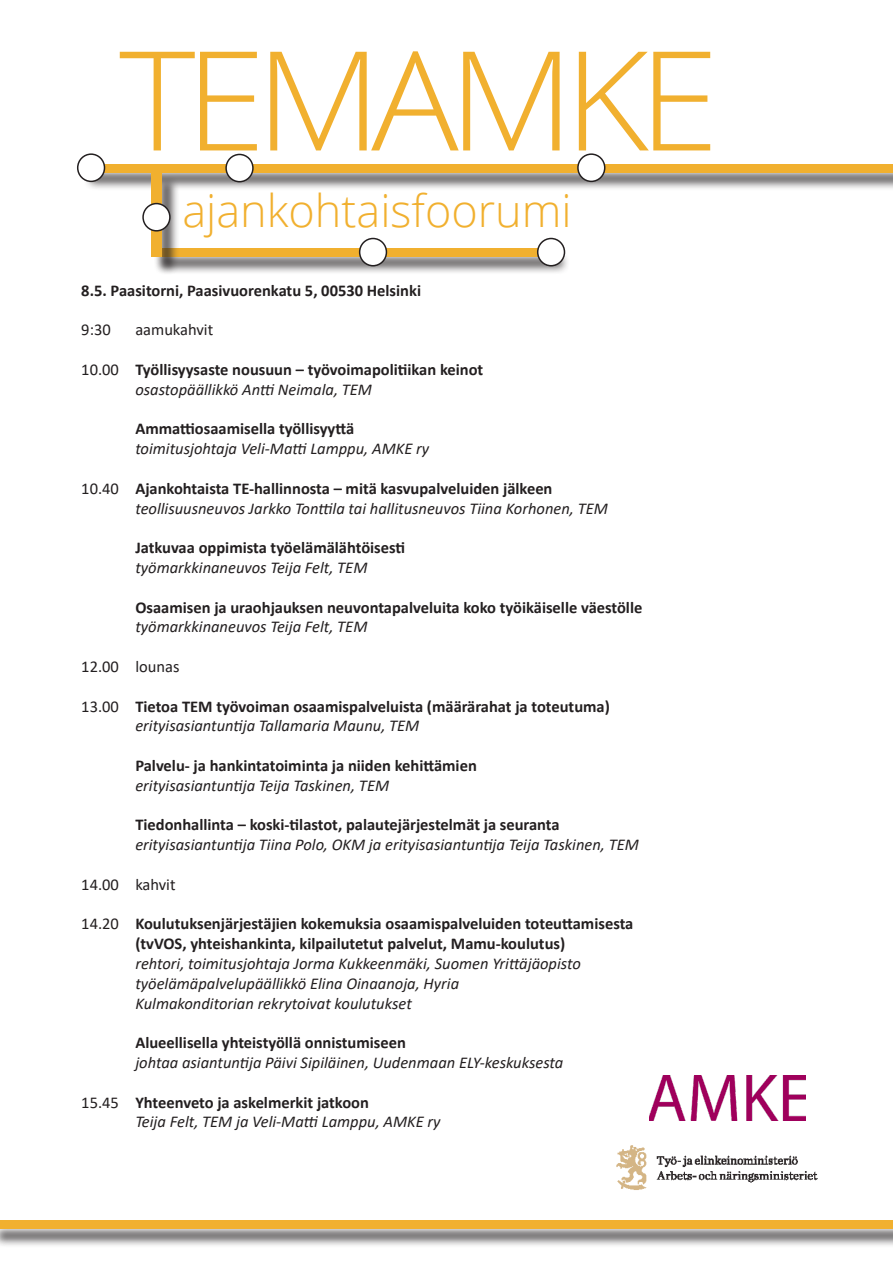
<style>
.page{position:relative;width:893px;height:1263px;background:#fff}
.page>*{position:absolute;margin:0;border:0;box-sizing:border-box;transform-origin:0 0}
.t1{font:300 138.3px "Open Sans";letter-spacing:-.07em;color:#f1b02f;scale:1.05 1}
.t2{font:300 45px "Open Sans";color:#f1b02f}
.t3{font:700 16.5px "Calibri";color:#231f20}
.t4{font:italic 16.5px "Calibri";color:#231f20}
.t5{font:16.5px "Calibri";color:#231f20}
.s1{font-weight:400}
</style>
<div class="page">
<div style="left:84px;top:166px;width:809px;height:25px;background:#231f20;opacity:.75"></div>
<div style="left:81px;top:164px;width:812px;height:8px;background:#f1b02f"></div>
<div style="left:155px;top:250px;width:415px;height:25px;background:#231f20;opacity:.75"></div>
<div style="left:153px;top:248px;width:398px;height:9px;background:#f1b02f"></div>
<div style="left:78px;top:154px;width:26px;height:27px;background:#fff;border-radius:50%"></div>
<div style="left:77px;top:153px;width:28px;height:29px;border:2px solid #231f20;border-radius:50%"></div>
<div style="left:226px;top:154px;width:27px;height:28px;background:#fff;border-radius:50%"></div>
<div style="left:225px;top:154px;width:29px;height:28px;border:2px solid #231f20;border-radius:50%"></div>
<div style="left:578px;top:154px;width:27px;height:27px;background:#fff;border-radius:50%"></div>
<div style="left:577px;top:153px;width:28px;height:29px;border:2px solid #231f20;border-radius:50%"></div>
<div style="left:154px;top:175px;width:26px;height:100px;background:#231f20;opacity:.75"></div>
<div style="left:151px;top:173px;width:11px;height:84px;background:#f1b02f"></div>
<div style="left:143px;top:204px;width:27px;height:27px;background:#fff;border-radius:50%"></div>
<div style="left:142px;top:203px;width:29px;height:29px;border:2px solid #231f20;border-radius:50%"></div>
<div style="left:360px;top:238px;width:26px;height:28px;background:#fff;border-radius:50%"></div>
<div style="left:359px;top:238px;width:28px;height:28px;border:2px solid #231f20;border-radius:50%"></div>
<div style="left:538px;top:238px;width:26px;height:28px;background:#fff;border-radius:50%"></div>
<div style="left:537px;top:238px;width:28px;height:28px;border:2px solid #231f20;border-radius:50%"></div>
<img style="left:650px;top:1075px;width:156px;height:45px">
<div style="left:0;top:1223px;width:893px;height:24px;background:#231f20;opacity:.75"></div>
<div style="left:0;top:1220px;width:893px;height:9px;background:#f1b02f"></div>
<img style="left:616px;top:1145px;width:202px;height:45px">
<p class="t1" style="left:119px;top:6px;width:573px">TEMAMKE</p>
<p class="t2" style="left:182px;top:180px;width:391px">ajankohtaisfoorumi</p>
<p class="t3" style="left:81px;top:279px;width:341px">8.5. Paasitorni, Paasivuorenkatu 5, 00530 Helsinki</p>
<p class="t5" style="left:81px;top:318px;width:31px">9:30</p>
<p class="t5" style="left:135px;top:318px;width:79px">aamukahvit</p>
<p class="t3" style="left:81px;top:358px;width:403px"><span class="s1">10.00</span> Työllisyysaste nousuun – työvoimapolitiikan keinot</p>
<p class="t4" style="left:135px;top:378px;width:238px">osastopäällikkö Antti Neimala, TEM</p>
<p class="t3" style="left:135px;top:417px;width:221px">Ammattiosaamisella työllisyyttä</p>
<p class="t4" style="left:135px;top:437px;width:295px">toimitusjohtaja Veli-Matti Lamppu, AMKE ry</p>
<p class="t3" style="left:81px;top:477px;width:473px"><span class="s1">10.40</span> Ajankohtaista TE-hallinnosta – mitä kasvupalveluiden jälkeen</p>
<p class="t4" style="left:135px;top:497px;width:474px">teollisuusneuvos Jarkko Tonttila tai hallitusneuvos Tiina Korhonen, TEM</p>
<p class="t3" style="left:135px;top:536px;width:271px">Jatkuvaa oppimista työelämälähtöisesti</p>
<p class="t4" style="left:135px;top:556px;width:234px">työmarkkinaneuvos Teija Felt, TEM</p>
<p class="t3" style="left:135px;top:595px;width:508px">Osaamisen ja uraohjauksen neuvontapalveluita koko työikäiselle väestölle</p>
<p class="t4" style="left:135px;top:615px;width:234px">työmarkkinaneuvos Teija Felt, TEM</p>
<p class="t5" style="left:81px;top:655px;width:100px">12.00 lounas</p>
<p class="t3" style="left:81px;top:694px;width:530px"><span class="s1">13.00</span> Tietoa TEM työvoiman osaamispalveluista (määrärahat ja toteutuma)</p>
<p class="t4" style="left:135px;top:714px;width:286px">erityisasiantuntija Tallamaria Maunu, TEM</p>
<p class="t3" style="left:135px;top:754px;width:343px">Palvelu- ja hankintatoiminta ja niiden kehittämien</p>
<p class="t4" style="left:135px;top:774px;width:255px">erityisasiantuntija Teija Taskinen, TEM</p>
<p class="t3" style="left:135px;top:813px;width:426px">Tiedonhallinta – koski-tilastot, palautejärjestelmät ja seuranta</p>
<p class="t4" style="left:135px;top:833px;width:505px">erityisasiantuntija Tiina Polo, OKM ja erityisasiantuntija Teija Taskinen, TEM</p>
<p class="t5" style="left:81px;top:873px;width:96px">14.00 kahvit</p>
<p class="t3" style="left:81px;top:912px;width:554px"><span class="s1">14.20</span> Koulutuksenjärjestäjien kokemuksia osaamispalveluiden toteuttamisesta</p>
<p class="t3" style="left:135px;top:932px;width:431px">(tvVOS, yhteishankinta, kilpailutetut palvelut, Mamu-koulutus)</p>
<p class="t4" style="left:135px;top:952px;width:447px">rehtori, toimitusjohtaja Jorma Kukkeenmäki, Suomen Yrittäjäopisto</p>
<p class="t4" style="left:135px;top:972px;width:325px">työelämäpalvelupäällikkö Elina Oinaanoja, Hyria</p>
<p class="t4" style="left:135px;top:992px;width:278px">Kulmakonditorian rekrytoivat koulutukset</p>
<p class="t3" style="left:135px;top:1031px;width:272px">Alueellisella yhteistyöllä onnistumiseen</p>
<p class="t4" style="left:135px;top:1051px;width:430px">johtaa asiantuntija Päivi Sipiläinen, Uudenmaan ELY-keskuksesta</p>
<p class="t3" style="left:81px;top:1090px;width:289px"><span class="s1">15.45</span> Yhteenveto ja askelmerkit jatkoon</p>
<p class="t4" style="left:135px;top:1110px;width:307px">Teija Felt, TEM ja Veli-Matti Lamppu, AMKE ry</p>
</div>
